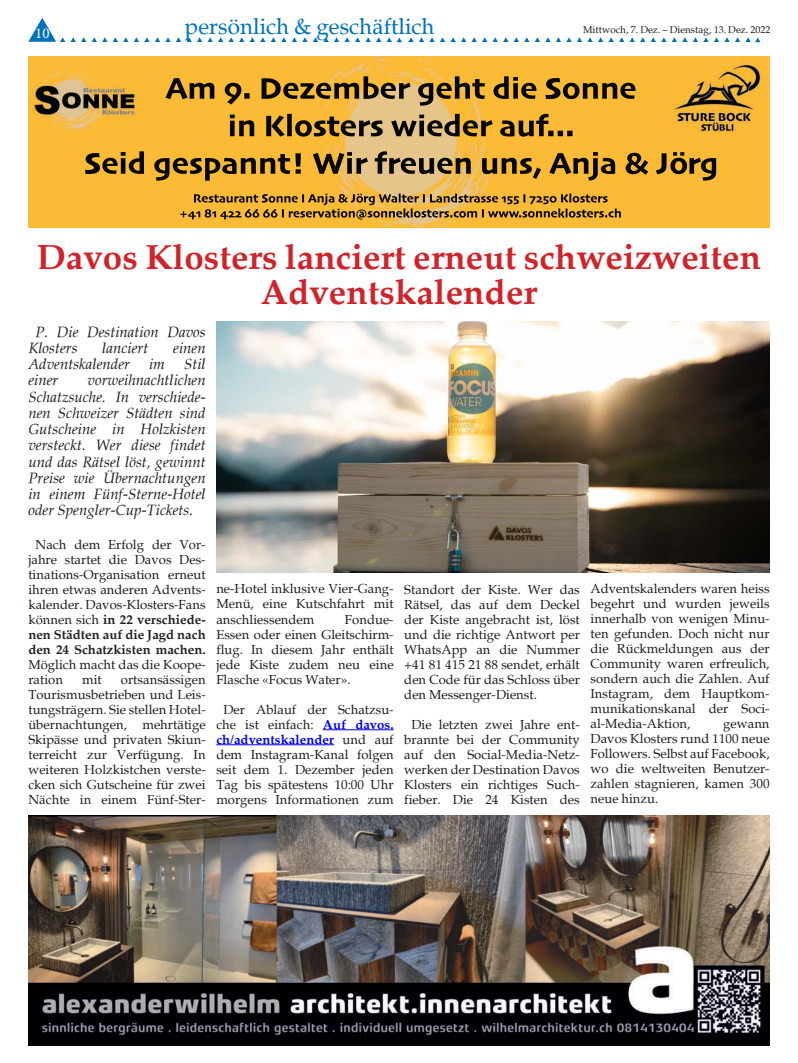
<style>
.page{position:relative;width:798px;height:1063px;background:#fff}
.page>*{position:absolute;margin:0;border:0;box-sizing:border-box;transform-origin:0 0}
.Lauftext{font:700 35px/35px "Palatia";color:#d1232a;text-align:center}
.Seitenrubrik{font:22.5px "Palatia";color:#0072bc}
.Lauftext-2{font:italic 15px/16.2px "Palatia";color:#231f20}
.t1{font:15px "Minion Pro";color:#fff}
.Lauftext-3{font:13.12px/15px "Palatia";color:#231f20;text-align:justify}
.t2{font:10px "Palatia";color:#231f20}
.s1{font-weight:700}
.s2{font-weight:700;color:#00f}
</style>
<div class="page">
<svg style="left:113px;top:37px;width:15px;height:5px"></svg>
<svg style="left:134px;top:37px;width:15px;height:5px"></svg>
<svg style="left:155px;top:37px;width:152px;height:5px"></svg>
<svg style="left:313px;top:37px;width:15px;height:5px"></svg>
<svg style="left:334px;top:37px;width:15px;height:5px"></svg>
<svg style="left:28px;top:18px;width:79px;height:24px"></svg>
<svg style="left:355px;top:37px;width:47px;height:5px"></svg>
<svg style="left:408px;top:37px;width:47px;height:5px"></svg>
<svg style="left:461px;top:37px;width:15px;height:5px"></svg>
<svg style="left:482px;top:37px;width:15px;height:5px"></svg>
<svg style="left:503px;top:37px;width:152px;height:5px"></svg>
<svg style="left:661px;top:37px;width:15px;height:5px"></svg>
<svg style="left:682px;top:37px;width:15px;height:5px"></svg>
<svg style="left:703px;top:37px;width:57px;height:5px"></svg>
<img style="left:28px;top:57px;width:741px;height:171px">
<img style="left:28px;top:816px;width:741px;height:229px">
<hr style="left:323px;top:729px;width:70px;height:1px;background:#00f">
<hr style="left:216px;top:744px;width:118px;height:1px;background:#00f">
<img style="left:216px;top:321px;width:553px;height:252px">
<p class="t1" style="left:35px;top:23px;width:16px">10</p>
<p class="Seitenrubrik" style="left:185px;top:12px;width:251px">persönlich &amp; geschäftlich</p>
<p class="t2" style="left:583px;top:23px;width:189px">Mittwoch, 7. Dez. – Dienstag, 13. Dez. 2022</p>
<p class="Lauftext" style="left:37px;top:239px;width:725px">Davos Klosters lanciert erneut schweizweiten<br>Adventskalender</p>
<p class="Lauftext-2" style="left:28px;top:323px;width:179px;text-indent:7px">P. Die Destination Davos<br>Klosters</p>
<p class="Lauftext-2" style="left:102px;top:340px;width:48px">lanciert</p>
<p class="Lauftext-2" style="left:173px;top:340px;width:34px">einen</p>
<p class="Lauftext-2" style="left:28px;top:356px;width:103px">Adventskalender</p>
<p class="Lauftext-2" style="left:149px;top:356px;width:17px">im</p>
<p class="Lauftext-2" style="left:184px;top:356px;width:23px">Stil</p>
<p class="Lauftext-2" style="left:28px;top:372px;width:32px">einer</p>
<p class="Lauftext-2" style="left:28px;top:372px;width:179px;text-align:justify;text-indent:59px">vorweihnachtlichen Schatzsuche. In verschiede&shy;nen Schweizer Städten sind Gutscheine in Holzkisten versteckt. Wer diese findet und das Rätsel löst, gewinnt Preise wie Übernachtungen in einem Fünf-Sterne-Hotel oder Spengler-Cup-Tickets.</p>
<p class="Lauftext-3" style="left:28px;top:537px;width:179px;text-indent:7px">Nach dem Erfolg der Vor&shy;jahre startet die Davos Des&shy;tinations-Organisation erneut ihren etwas anderen Advents&shy;kalender. Davos-Klosters-Fans können sich <span class="s1">in 22 verschiede&shy;nen Städten auf die Jagd nach den 24 Schatzkisten machen.<br></span>Möglich macht das die Koope&shy;ration</p>
<p class="Lauftext-3" style="left:590px;top:581px;width:180px">Adventskalenders waren heiss begehrt und wurden jeweils innerhalb von wenigen Minu&shy;ten gefunden. Doch nicht nur die Rückmeldungen aus der Community waren erfreulich, sondern auch die Zahlen. Auf Instagram, dem Hauptkom&shy;munikationskanal der Soci&shy;al-Media-Aktion,</p>
<p class="Lauftext-3" style="left:216px;top:582px;width:179px">ne-Hotel inklusive Vier-Gang-Menü, eine Kutschfahrt mit anschliessendem</p>
<p class="Lauftext-3" style="left:404px;top:582px;width:177px">Standort der Kiste. Wer das Rätsel, das auf dem Deckel der Kiste angebracht ist, löst und die richtige Antwort per WhatsApp an die Nummer +41 81 415 21 88 sendet, erhält den Code für das Schloss über den Messenger-Dienst.</p>
<p class="Lauftext-3" style="left:404px;top:717px;width:177px;text-align:center">Die letzten zwei Jahre ent&shy;brannte bei der Community auf den Social-Media-Netz&shy;werken der Destination Davos<br>Klosters ein richtiges Such&shy;fieber. Die 24 Kisten des</p>
<p class="Lauftext-3" style="left:216px;top:612px;width:179px;text-indent:128px">Fondue-Essen oder einen Gleitschirm&shy;flug. In diesem Jahr enthält jede Kiste zudem neu eine Flasche «Focus Water».</p>
<p class="Lauftext-3" style="left:216px;top:702px;width:179px;text-align:center">Der Ablauf der Schatzsu&shy;che ist einfach: <span class="s2">Auf davos. ch/adventskalender</span> und auf dem Instagram-Kanal folgen seit dem 1. Dezember jeden<br>Tag bis spätestens 10:00 Uhr morgens Informationen zum</p>
<p class="Lauftext-3" style="left:28px;top:672px;width:179px;text-indent:92px">ortsansässigen Tourismusbetrieben und Leis&shy;tungsträgern. Sie stellen Hotel&shy;übernachtungen, mehrtätige Skipässe und privaten Skiun&shy;terreicht zur Verfügung. In weiteren Holzkistchen verste&shy;cken sich Gutscheine für zwei Nächte in einem Fünf-Ster-</p>
<p class="Lauftext-3" style="left:82px;top:672px;width:21px">mit</p>
<p class="Lauftext-3" style="left:590px;top:716px;width:180px;text-indent:133px">gewann Davos Klosters rund 1100 neue Followers. Selbst auf Facebook, wo die weltweiten Benutzer&shy;zahlen stagnieren, kamen 300 neue hinzu.</p>
</div>
